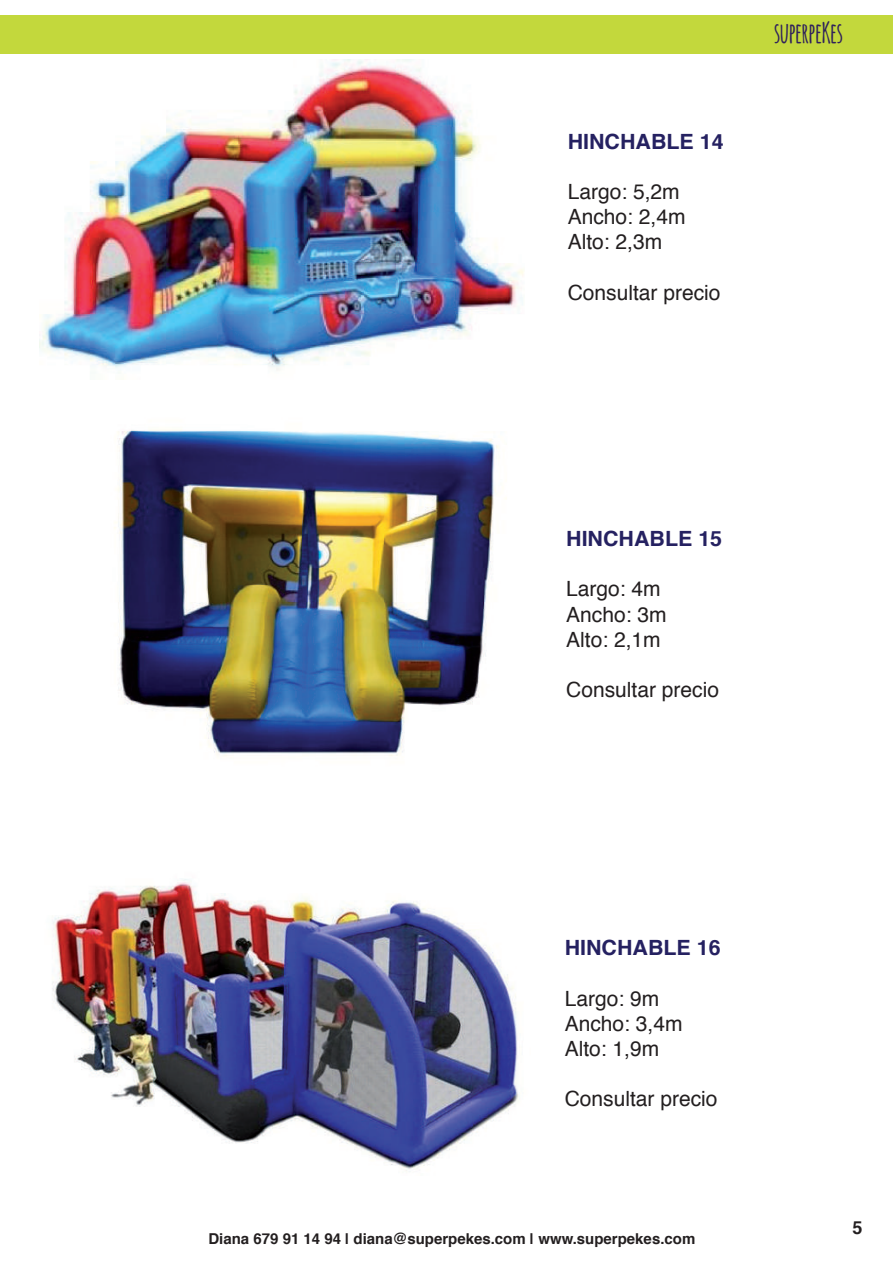
<style>
.page{position:relative;width:893px;height:1263px;background:#fff}
.page>*{position:absolute;margin:0;border:0;box-sizing:border-box;transform-origin:0 0}
.t1{font:700 28.2px "Amatic";color:#2f215b}
.t2{font:21px/25.2px "Helvetica";color:#231f20}
.t3{font:700 21px "Helvetica";color:#252161}
.t4{font:700 18px "Helvetica";color:#231f20}
.t5{font:700 15px "Helvetica";color:#231f20}
</style>
<div class="page">
<img style="left:39px;top:60px;width:485px;height:311px">
<img style="left:114px;top:430px;width:393px;height:326px">
<img style="left:52px;top:879px;width:467px;height:293px">
<div style="left:0;top:15px;width:893px;height:38px;background:#c3d83c"></div>
<p class="t3" style="left:568px;top:124px;width:157px">HINCHABLE 14</p>
<p class="t2" style="left:568px;top:180px;width:119px">Largo: 5,2m<br>Ancho: 2,4m<br>Alto: 2,3m</p>
<p class="t2" style="left:568px;top:280px;width:154px">Consultar precio</p>
<h1 class="t1" style="left:774px;top:12px;width:70px">superpeKes</h1>
<p class="t3" style="left:566px;top:522px;width:157px">HINCHABLE 15</p>
<p class="t2" style="left:566px;top:577px;width:102px">Largo: 4m<br>Ancho: 3m<br>Alto: 2,1m</p>
<p class="t2" style="left:566px;top:678px;width:154px">Consultar precio</p>
<p class="t3" style="left:565px;top:931px;width:157px">HINCHABLE 16</p>
<p class="t2" style="left:565px;top:986px;width:119px">Largo: 9m<br>Ancho: 3,4m<br>Alto: 1,9m</p>
<p class="t2" style="left:565px;top:1087px;width:154px">Consultar precio</p>
<p class="t5" style="left:208px;top:1227px;width:488px">Diana 679 91 14 94 | diana@superpekes.com | www.superpekes.com</p>
<p class="t4" style="left:852px;top:1213px;width:12px">5</p>
</div>
